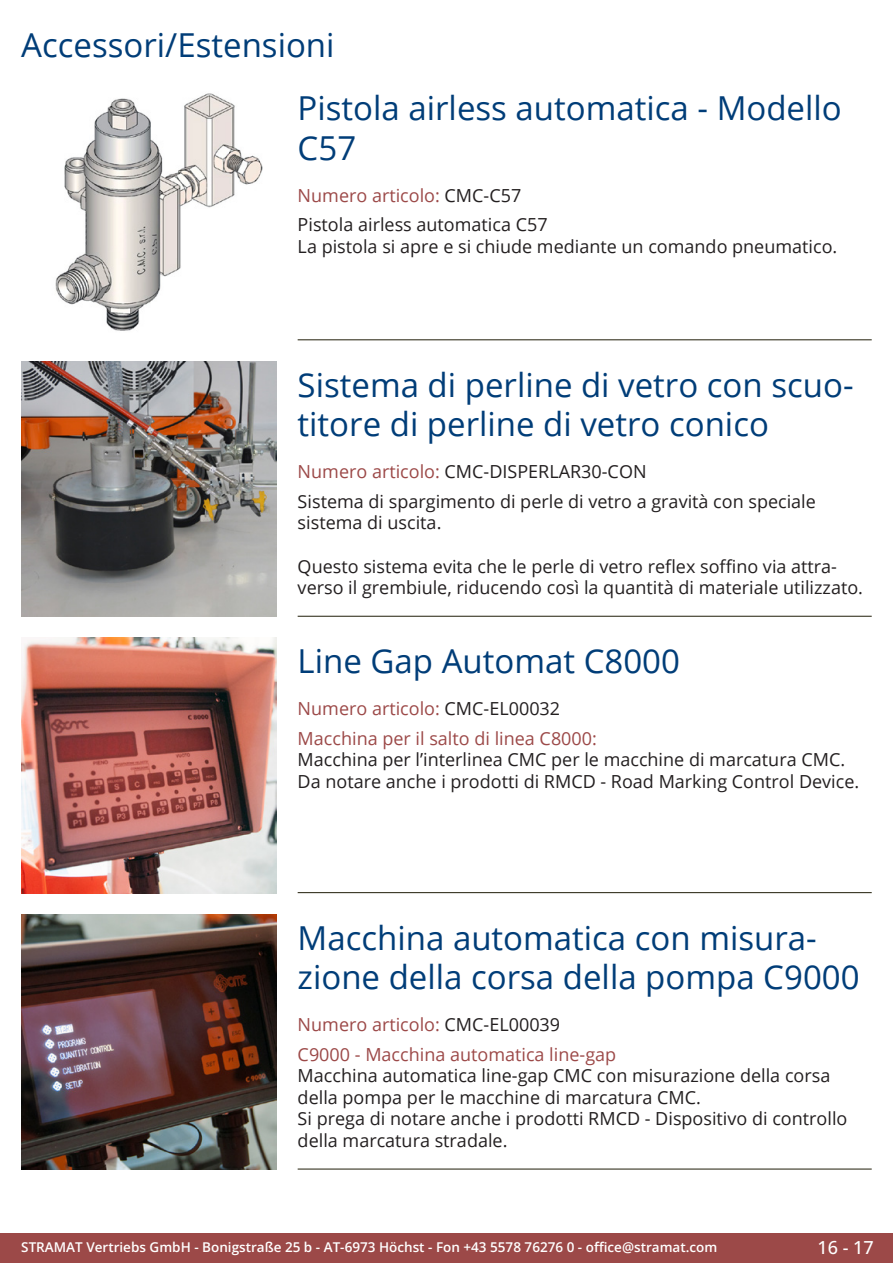
<style>
.page{position:relative;width:893px;height:1263px;background:#fff}
.page>*{position:absolute;margin:0;border:0;box-sizing:border-box;transform-origin:0 0}
.Produkttitel{font:33px/39.6px "Open Sans";color:#003d78}
.RastTitel{font:33px "Open Sans";color:#003d78}
.Beschreibung_Text{font:18px/21.6px "Open Sans";color:#231f20}
.TechDaten_Überschrif{font:18px "Open Sans";color:#9c4948}
.TechDaten_Überschrif-2{font:18px "Open Sans";color:#231f20}
.t1{font:500 18px "Open Sans";color:#fff}
.t2{font:600 13.5px "Open Sans";color:#fff}
.s1{color:#231f20}
.s2{color:#9c4948}
</style>
<div class="page">
<div style="left:0;top:1233px;width:893px;height:30px;background:#9c4948"></div>
<hr style="left:298px;top:340px;width:574px;height:1px;background:#201d08">
<hr style="left:298px;top:616px;width:574px;height:1px;background:#201d08">
<hr style="left:298px;top:892px;width:574px;height:1px;background:#201d08">
<hr style="left:298px;top:1169px;width:574px;height:1px;background:#201d08">
<img style="left:55px;top:93px;width:208px;height:238px">
<img style="left:21px;top:361px;width:255px;height:256px">
<img style="left:21px;top:638px;width:255px;height:255px">
<img style="left:21px;top:914px;width:255px;height:255px">
<p class="RastTitel" style="left:21px;top:22px;width:315px">Accessori/Estensioni</p>
<p class="Produkttitel" style="left:298px;top:88px;width:546px">Pistola airless automatica - Modello<br>C57</p>
<p class="TechDaten_Überschrif" style="left:298px;top:183px;width:225px">Numero articolo: <span class="s1">CMC-C57</span></p>
<p class="Beschreibung_Text" style="left:298px;top:214px;width:541px">Pistola airless automatica C57<br>La pistola si apre e si chiude mediante un comando pneumatico.</p>
<p class="Produkttitel" style="left:298px;top:364px;width:555px">Sistema di perline di vetro con scuo&shy;titore di perline di vetro conico</p>
<p class="TechDaten_Überschrif-2" style="left:298px;top:459px;width:350px"><span class="s2">Numero articolo:</span> CMC-DISPERLAR30-CON</p>
<p class="Beschreibung_Text" style="left:298px;top:490px;width:520px">Sistema di spargimento di perle di vetro a gravità con speciale sistema di uscita.</p>
<p class="Beschreibung_Text" style="left:298px;top:555px;width:567px">Questo sistema evita che le perle di vetro reflex soffino via attra&shy;verso il grembiule, riducendo così la quantità di materiale utilizzato.</p>
<p class="Produkttitel" style="left:298px;top:640px;width:384px">Line Gap Automat C8000</p>
<p class="TechDaten_Überschrif" style="left:298px;top:696px;width:264px">Numero articolo: <span class="s1">CMC-EL00032</span></p>
<p class="Beschreibung_Text" style="left:298px;top:727px;width:563px"><span class="s2">Macchina per il salto di linea C8000:<br></span>Macchina per l’interlinea CMC per le macchine di marcatura CMC.<br>Da notare anche i prodotti di RMCD - Road Marking Control Device.</p>
<p class="Produkttitel" style="left:298px;top:917px;width:563px">Macchina automatica con misura&shy;zione della corsa della pompa C9000</p>
<p class="TechDaten_Überschrif" style="left:298px;top:1012px;width:264px">Numero articolo: <span class="s1">CMC-EL00039</span></p>
<p class="Beschreibung_Text" style="left:298px;top:1043px;width:551px"><span class="s2">C9000 - Macchina automatica line-gap<br></span>Macchina automatica line-gap CMC con misurazione della corsa della pompa per le macchine di marcatura CMC.<br>Si prega di notare anche i prodotti RMCD - Dispositivo di controllo della marcatura stradale.</p>
<p class="t2" style="left:21px;top:1238px;width:698px">STRAMAT Vertriebs GmbH - Bonigstraße 25 b - AT-6973 Höchst - Fon +43 5578 76276 0 - office@stramat.com</p>
<p class="t1" style="left:817px;top:1234px;width:58px">16 - 17</p>
</div>
